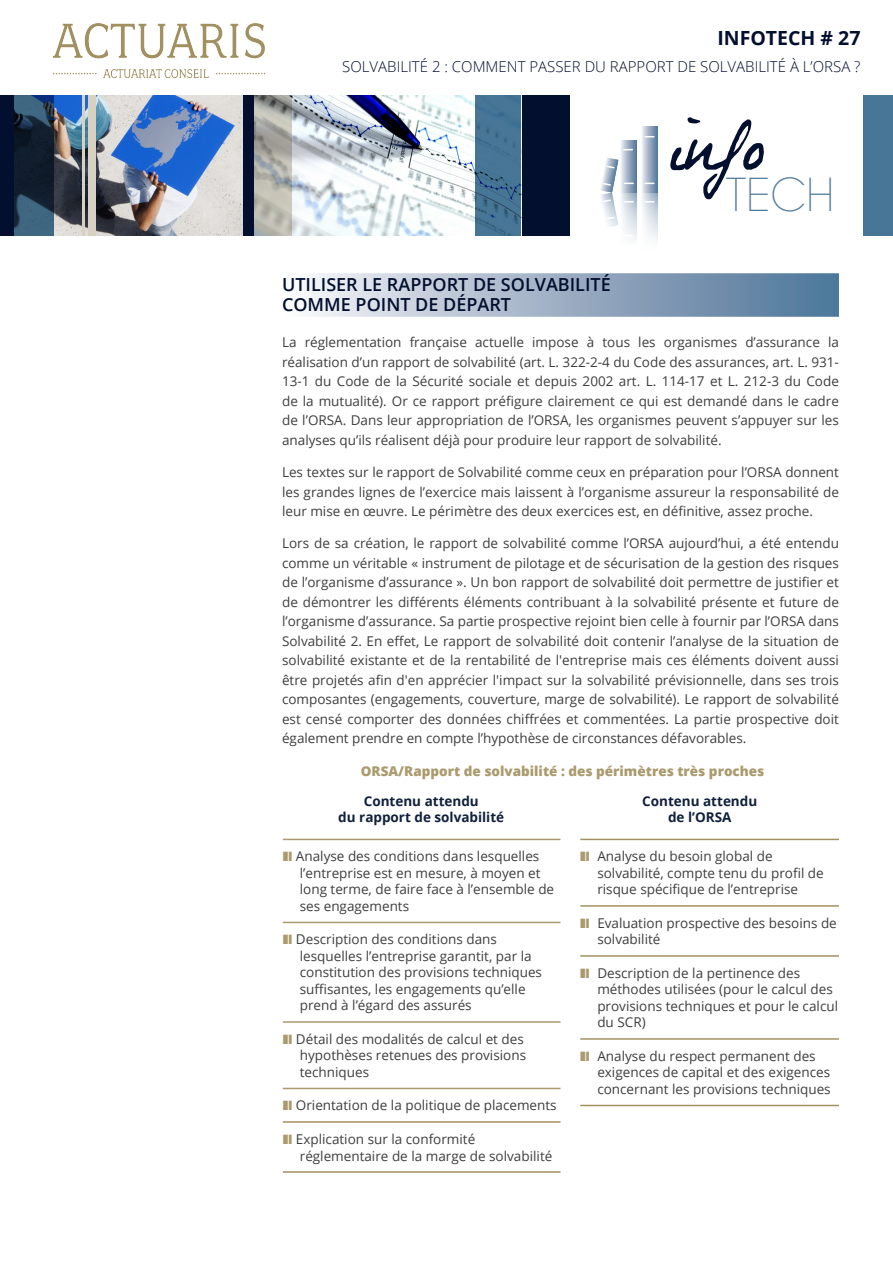
<style>
.page{position:relative;width:893px;height:1263px;background:#fff}
.page>*{position:absolute;margin:0;border:0;box-sizing:border-box;transform-origin:0 0}
.t1{font:200 45px "ITC Avant Garde Std";color:#4b789a}
.t2{font:700 19.5px "Open Sans";color:#020f2e}
.T22LIGNE{font:600 18px/19.5px "Open Sans";color:#020f2e}
.t3{font:300 15px "Open Sans";color:#020f2e}
.body{font:13.5px/16.5px "Open Sans";color:#3e3e3f}
.body-2{font:700 13.5px/16.5px "Open Sans";color:#10203b;text-align:center}
.t3-2{font:800 13.5px "Open Sans";color:#aa9a6d}
.s1{color:#aa9a6d}
</style>
<div class="page">
<div style="left:282px;top:273px;width:557px;height:44px;background:linear-gradient(to right,#f7f5f8,#497095)"></div>
<img style="left:54px;top:95px;width:189px;height:140px">
<div style="left:521px;top:95px;width:372px;height:140px;background:#020f2e"></div>
<img style="left:292px;top:95px;width:184px;height:140px">
<div style="left:476px;top:95px;width:45px;height:140px;background:#487697"></div>
<svg style="left:254px;top:95px;width:38px;height:140px"></svg>
<svg style="left:13px;top:95px;width:41px;height:140px;fill:#121f2f"></svg>
<div style="left:0;top:95px;width:13px;height:140px;background:#020f2e"></div>
<div style="left:243px;top:95px;width:11px;height:140px;background:#020f2e"></div>
<div style="left:88px;top:95px;width:8px;height:140px;background:#d8d1c1"></div>
<hr style="left:83px;top:95px;width:2px;height:140px;background:#d8d1c1">
<div style="left:846px;top:95px;width:47px;height:140px;background:#487697"></div>
<div style="left:570px;top:83px;width:293px;height:181px;background:#fff"></div>
<svg style="left:642px;top:126px;width:15px;height:66px"></svg>
<svg style="left:621px;top:140px;width:15px;height:52px"></svg>
<svg style="left:642px;top:192px;width:15px;height:48px"></svg>
<svg style="left:644px;top:201px;width:10px;height:2px"></svg>
<svg style="left:621px;top:192px;width:15px;height:48px"></svg>
<svg style="left:624px;top:201px;width:10px;height:2px"></svg>
<svg style="left:601px;top:158px;width:17px;height:69px"></svg>
<svg style="left:670px;top:117px;width:94px;height:82px"></svg>
<img style="left:52px;top:19px;width:214px;height:59px">
<hr style="left:283px;top:839px;width:277px;height:1px;background:#aa9a6d">
<hr style="left:283px;top:922px;width:277px;height:1px;background:#aa9a6d">
<hr style="left:283px;top:1021px;width:277px;height:2px;background:#aa9a6d">
<hr style="left:283px;top:1088px;width:277px;height:1px;background:#aa9a6d">
<hr style="left:283px;top:1121px;width:277px;height:2px;background:#a29161">
<hr style="left:283px;top:1171px;width:277px;height:2px;background:#a29161">
<hr style="left:580px;top:839px;width:259px;height:1px;background:#a29161">
<hr style="left:580px;top:905px;width:259px;height:2px;background:#a29161">
<hr style="left:580px;top:955px;width:259px;height:2px;background:#a29161">
<hr style="left:580px;top:1038px;width:259px;height:2px;background:#a29161">
<hr style="left:580px;top:1105px;width:259px;height:1px;background:#a29161">
<p class="t2" style="left:717px;top:24px;width:145px">INFOTECH # 27</p>
<p class="t3" style="left:342px;top:56px;width:520px">SOLVABILITÉ 2 : COMMENT PASSER DU RAPPORT DE SOLVABILITÉ À L’ORSA ?</p>
<p class="t1" style="left:726px;top:168px;width:110px">TECH</p>
<p class="T22LIGNE" style="left:282px;top:275px;width:330px">UTILISER LE RAPPORT DE SOLVABILITÉ<br>COMME POINT DE DÉPART</p>
<p class="body" style="left:282px;top:332px;width:558px;line-height:19.5px;text-align:justify">La réglementation française actuelle impose à tous les organismes d’assurance la réalisation d’un rapport de solvabilité (art. L. 322-2-4 du Code des assurances, art. L. 931- 13-1 du Code de la Sécurité sociale et depuis 2002 art. L. 114-17 et L. 212-3 du Code de la mutualité). Or ce rapport préfigure clairement ce qui est demandé dans le cadre de l’ORSA. Dans leur appropriation de l’ORSA, les organismes peuvent s’appuyer sur les analyses qu’ils réalisent déjà pour produire leur rapport de solvabilité.</p>
<p class="body" style="left:282px;top:462px;width:558px;line-height:19.5px;text-align:justify">Les textes sur le rapport de Solvabilité comme ceux en préparation pour l’ORSA donnent les grandes lignes de l’exercice mais laissent à l’organisme assureur la responsabilité de leur mise en œuvre. Le périmètre des deux exercices est, en définitive, assez proche.</p>
<p class="body" style="left:282px;top:533px;width:558px;line-height:19.5px;text-align:justify">Lors de sa création, le rapport de solvabilité comme l’ORSA aujourd’hui, a été entendu comme un véritable « instrument de pilotage et de sécurisation de la gestion des risques de l’organisme d’assurance ». Un bon rapport de solvabilité doit permettre de justifier et de démontrer les différents éléments contribuant à la solvabilité présente et future de l’organisme d’assurance. Sa partie prospective rejoint bien celle à fournir par l’ORSA dans Solvabilité 2. En effet, Le rapport de solvabilité doit contenir l’analyse de la situation de solvabilité existante et de la rentabilité de l'entreprise mais ces éléments doivent aussi être projetés afin d'en apprécier l'impact sur la solvabilité prévisionnelle, dans ses trois composantes (engagements, couverture, marge de solvabilité). Le rapport de solvabilité est censé comporter des données chiffrées et commentées. La partie prospective doit également prendre en compte l’hypothèse de circonstances défavorables.</p>
<p class="t3-2" style="left:361px;top:760px;width:405px">ORSA/Rapport de solvabilité : des périmètres très proches</p>
<p class="body-2" style="left:338px;top:792px;width:167px">Contenu attendu<br>du rapport de solvabilité</p>
<p class="body-2" style="left:642px;top:792px;width:117px">Contenu attendu de l’ORSA</p>
<p class="body" style="left:300px;top:848px;width:256px;text-indent:-17px"><span class="s1">❚❙</span> Analyse des conditions dans lesquelles l’entreprise est en mesure, à moyen et long terme, de faire face à l’ensemble de ses engagements</p>
<p class="body" style="left:300px;top:931px;width:244px;text-indent:-17px"><span class="s1">❚❙</span> Description des conditions dans lesquelles l’entreprise garantit, par la constitution des provisions techniques suffisantes, les engagements qu’elle prend à l’égard des assurés</p>
<p class="body" style="left:300px;top:1030px;width:228px;text-indent:-17px"><span class="s1">❚❙</span> Détail des modalités de calcul et des hypothèses retenues des provisions techniques</p>
<p class="body" style="left:283px;top:1097px;width:275px"><span class="s1">❚❙</span> Orientation de la politique de placements</p>
<p class="body" style="left:300px;top:1130px;width:254px;text-indent:-17px"><span class="s1">❚❙</span> Explication sur la conformité réglementaire de la marge de solvabilité</p>
<p class="body" style="left:597px;top:848px;width:228px;text-indent:-17px"><span class="s1">❚❙</span> Analyse du besoin global de solvabilité, compte tenu du profil de risque spécifique de l’entreprise</p>
<p class="body" style="left:597px;top:914px;width:241px;text-indent:-17px"><span class="s1">❚❙</span> Evaluation prospective des besoins de solvabilité</p>
<p class="body" style="left:597px;top:964px;width:242px;text-indent:-17px"><span class="s1">❚❙</span> Description de la pertinence des méthodes utilisées (pour le calcul des provisions techniques et pour le calcul du SCR)</p>
<p class="body" style="left:597px;top:1047px;width:235px;text-indent:-17px"><span class="s1">❚❙</span> Analyse du respect permanent des exigences de capital et des exigences concernant les provisions techniques</p>
</div>
